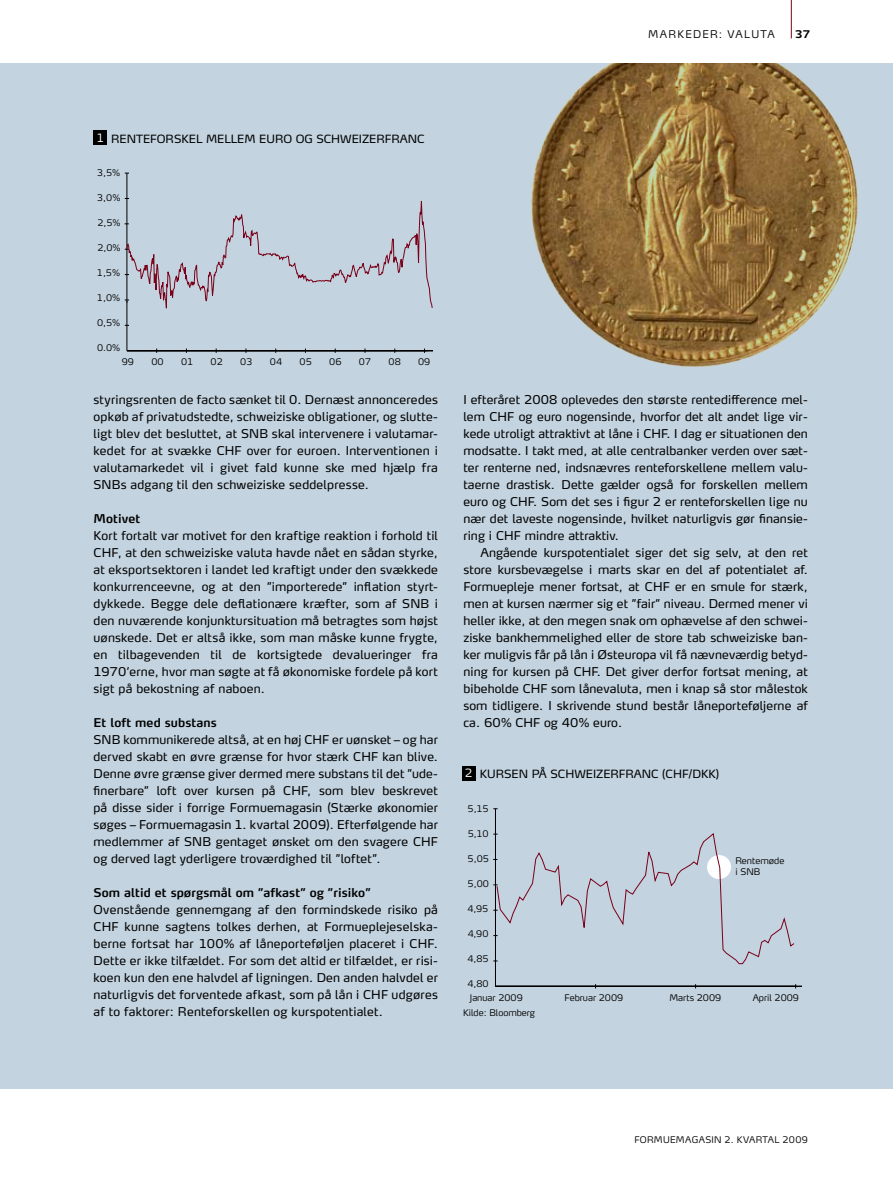
<style>
.page{position:relative;width:893px;height:1191px;background:#fff}
.page>*{position:absolute;margin:0;border:0;box-sizing:border-box;transform-origin:0 0}
.t1{font:12px/17px "Max TF";letter-spacing:.015em;color:#000;text-align:justify}
.t2{font:600 12px "Max TF";letter-spacing:.01em;color:#000}
.t3{font:11.25px "Max TF";color:#000}
.t4{font:300 11.25px "Max TF";color:#fff}
.t5{font:300 10.5px "Max TF";letter-spacing:.115em;color:#000}
.t6{font:700 10.5px "Max TF";color:#000}
.t7{font:300 9px/15.5px "Max TF";color:#000}
.t8{font:300 9px "Max TF";letter-spacing:.035em;color:#000}
</style>
<div class="page">
<hr style="left:791px;top:0;width:1px;height:38px;background:#790018">
<div style="left:0;top:64px;width:893px;height:1025px;background:#c3d3df"></div>
<hr style="left:127px;top:173px;width:1px;height:178px;background:#000">
<hr style="left:127px;top:350px;width:306px;height:1px;background:#000">
<div style="left:94px;top:130px;width:13px;height:14px;background:#000"></div>
<svg style="left:126px;top:183px;width:307px;height:141px"></svg>
<hr style="left:495px;top:808px;width:1px;height:178px;background:#000">
<hr style="left:495px;top:986px;width:306px;height:1px;background:#000">
<div style="left:462px;top:766px;width:14px;height:14px;background:#000"></div>
<svg style="left:493px;top:833px;width:302px;height:131px"></svg>
<img style="left:531px;top:64px;width:327px;height:303px">
<p class="t5" style="left:648px;top:28px;width:128px">Marked er: valuta</p>
<p class="t6" style="left:795px;top:28px;width:17px">37</p>
<p class="t4" style="left:96px;top:131px;width:9px">1</p>
<p class="t3" style="left:111px;top:131px;width:315px">RENTEFORSKEL MELLEM EURO OG SCHWEIZERFRANC</p>
<p class="t7" style="left:97px;top:165px;width:24px">3,5%</p>
<p class="t7" style="left:97px;top:190px;width:24px">3,0%</p>
<p class="t7" style="left:97px;top:215px;width:24px">2,5%</p>
<p class="t7" style="left:97px;top:240px;width:24px">2,0%</p>
<p class="t7" style="left:97px;top:265px;width:24px">1,5%</p>
<p class="t7" style="left:97px;top:290px;width:24px">1,0%</p>
<p class="t7" style="left:97px;top:315px;width:24px">0,5%</p>
<p class="t7" style="left:97px;top:340px;width:24px">0.0%</p>
<p class="t7" style="left:122px;top:354px;width:14px">99</p>
<p class="t7" style="left:151px;top:354px;width:14px">00</p>
<p class="t7" style="left:181px;top:354px;width:14px">01</p>
<p class="t7" style="left:211px;top:354px;width:14px">02</p>
<p class="t7" style="left:240px;top:354px;width:14px">03</p>
<p class="t7" style="left:270px;top:354px;width:14px">04</p>
<p class="t7" style="left:300px;top:354px;width:14px">05</p>
<p class="t7" style="left:329px;top:354px;width:14px">06</p>
<p class="t7" style="left:359px;top:354px;width:14px">07</p>
<p class="t7" style="left:389px;top:354px;width:14px">08</p>
<p class="t7" style="left:418px;top:354px;width:14px">09</p>
<p class="t1" style="left:94px;top:391px;width:346px">styringsrenten de facto sænket til 0. Dernæst annonceredes opkøb af privatudstedte, schweiziske obligationer, og slutte&shy;ligt blev det besluttet, at SNB skal intervenere i valutamar&shy;kedet for at svække CH F over for euroen. Interventionen i valutamarkedet vil i givet fald kunne ske med hjælp fra SNBs adgang til den schweiziske seddelpresse.</p>
<p class="t2" style="left:94px;top:511px;width:48px">Motivet</p>
<p class="t1" style="left:94px;top:527px;width:346px">Kort fortalt var motivet for den kraftige reaktion i forhold til CH F, at den schweiziske valuta havde nået en sådan styrke, at eksportsektoren i landet led kraftigt under den svækkede konkurrenceevne, og at den ”importerede” inflation styrt&shy;dykkede. Begge dele deflationære kræfter, som af SNB i den nuværende konjunktursituation må betragtes som højst uønskede. Det er altså ikke, som man måske kunne frygte, en tilbagevenden til de kortsigtede devalueringer fra 1970’erne, hvor man søgte at få økonomiske fordele på kort sigt på bekostning af naboen.</p>
<p class="t2" style="left:94px;top:715px;width:125px">Et loft med substans</p>
<p class="t1" style="left:93px;top:731px;width:346px">SNB kommunikerede altså, at en høj CH F er uønsket – og har derved skabt en øvre grænse for hvor stærk CH F kan blive.<br>Denne øvre grænse giver dermed mere substans til det ”ude&shy;finerbare” loft over kursen på CH F, som blev beskrevet på disse sider i forrige Formuemagasin (Stærke økonomier søges – Formuemagasin 1. kvartal 2009). Efterfølgende har medlemmer af SNB gentaget ønsket om den svagere CH F og derved lagt yderligere troværdighed til ”loftet”.</p>
<p class="t2" style="left:93px;top:885px;width:279px">Som altid et spørgsmål om ”afkast” og ”risiko”</p>
<p class="t1" style="left:93px;top:901px;width:346px">Ovenstående gennemgang af den formindskede risiko på CH F kunne sagtens tolkes derhen, at Formueplejeselska&shy;berne fortsat har 100% af låneporteføljen placeret i CH F.<br>Dette er ikke tilfældet. For som det altid er tilfældet, er risi&shy;koen kun den ene halvdel af ligningen. Den anden halvdel er naturligvis det forventede afkast, som på lån i CH F udgøres af to faktorer: Renteforskellen og kurspotentialet.</p>
<p class="t1" style="left:463px;top:391px;width:346px">I efteråret 2008 oplevedes den største rentedifference mel&shy;lem CH F og euro nogensinde, hvorfor det alt andet lige vir&shy;kede utroligt attraktivt at låne i CH F. I dag er situationen den modsatte. I takt med, at alle centralbanker verden over sæt&shy;ter renterne ned, indsnævres renteforskellene mellem valu&shy;taerne drastisk. Dette gælder også for forskellen mellem euro og CH F. Som det ses i figur 2 er renteforskellen lige nu nær det laveste nogensinde, hvilket naturligvis gør finansie&shy;ring i CH F mindre attraktiv.</p>
<p class="t1" style="left:463px;top:544px;width:346px;text-indent:17px">Angående kurspotentialet siger det sig selv, at den ret store kursbevægelse i marts skar en del af potentialet af.<br>Formuepleje mener fortsat, at CH F er en smule for stærk, men at kursen nærmer sig et ”fair” niveau. Dermed mener vi heller ikke, at den megen snak om ophævelse af den schwei&shy;ziske bankhemmelighed eller de store tab schweiziske ban&shy;ker muligvis får på lån i Østeuropa vil få nævneværdig betyd&shy;ning for kursen på CH F. Det giver derfor fortsat mening, at bibeholde CH F som lånevaluta, men i knap så stor målestok som tidligere. I skrivende stund består låneporteføljerne af ca. 60% CH F og 40% euro.</p>
<p class="t4" style="left:465px;top:766px;width:9px">2</p>
<p class="t3" style="left:480px;top:767px;width:241px">KURSEN PÅ SCHWEIZERFRANC (CHF/DKK)</p>
<p class="t7" style="left:468px;top:800px;width:22px">5,15</p>
<p class="t7" style="left:468px;top:825px;width:22px">5,10</p>
<p class="t7" style="left:468px;top:850px;width:23px">5,05</p>
<p class="t7" style="left:468px;top:875px;width:23px">5,00</p>
<p class="t7" style="left:467px;top:900px;width:22px">4,95</p>
<p class="t7" style="left:468px;top:925px;width:22px">4,90</p>
<p class="t7" style="left:467px;top:950px;width:23px">4,85</p>
<p class="t7" style="left:467px;top:976px;width:23px">4,80</p>
<p class="t7" style="left:735px;top:855px;width:50px;line-height:11.1px">Rentemøde i SNB</p>
<p class="t7" style="left:463px;top:989px;width:73px;text-indent:7px">Januar 2009<br>Kilde: Bloomberg</p>
<p class="t7" style="left:564px;top:989px;width:60px">Februar 2009</p>
<p class="t7" style="left:669px;top:989px;width:53px">Marts 2009</p>
<p class="t7" style="left:753px;top:989px;width:48px">April 2009</p>
<p class="t8" style="left:634px;top:1134px;width:175px">Formuemagasin 2. kvartal 2009</p>
</div>
